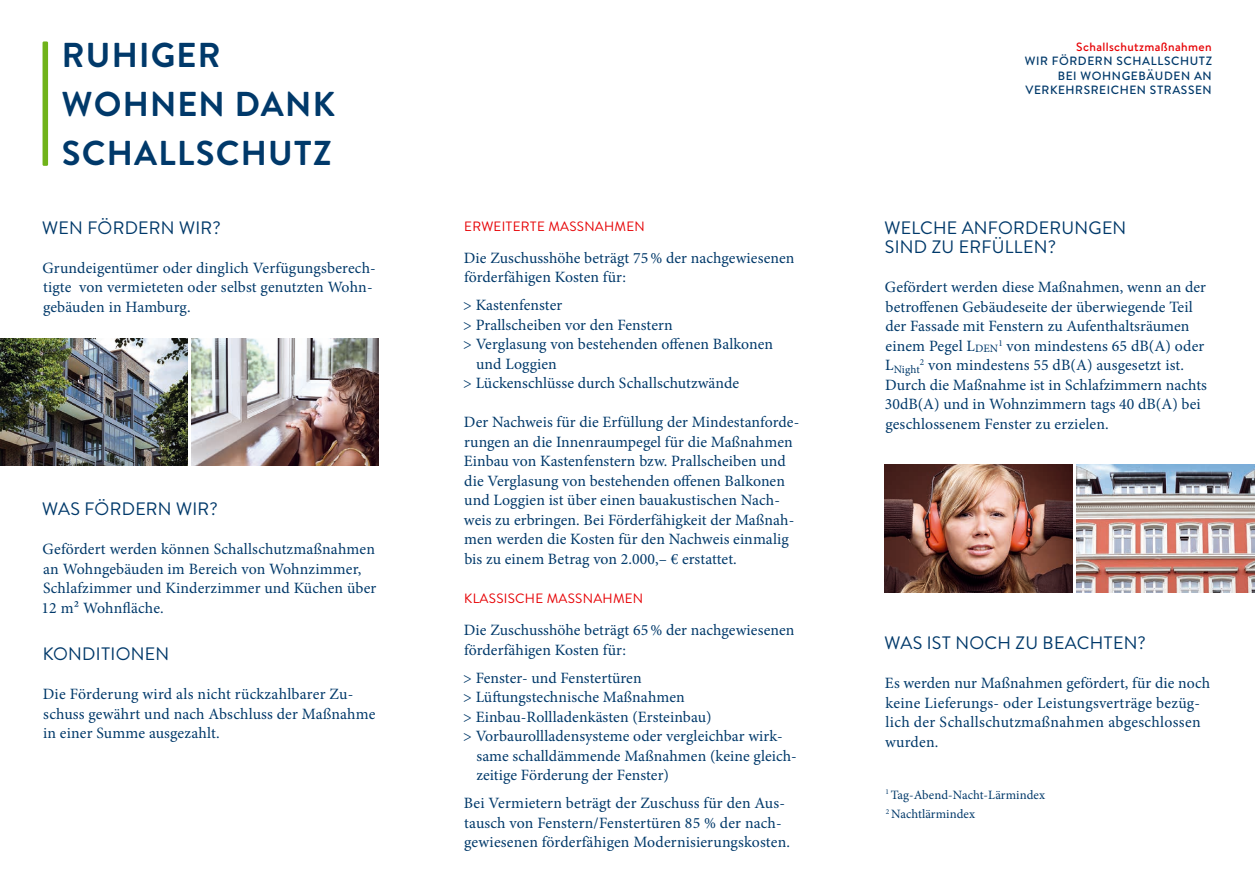
<style>
.page{position:relative;width:1255px;height:893px;background:#fff}
.page>*{position:absolute;margin:0;border:0;box-sizing:border-box;transform-origin:0 0}
.t1{font:700 34.5px/49.1px "Brandon Text";letter-spacing:.035em;color:#00396a}
.t2{font:18px/19.5px "Brandon Text";letter-spacing:.015em;color:#00396a}
.t3{font:15.75px/19.5px "Minion Pro";letter-spacing:.005em;color:#00396a}
.t4{font:13.5px "Brandon Text";letter-spacing:.02em;color:#e60004}
.t5{font:12.75px/19.5px "Minion Pro";letter-spacing:.005em;color:#00396a}
.t6{font:500 12px/14.4px "Brandon Text";letter-spacing:.05em;color:#00396a;text-align:right}
.t7{font:500 12px "Brandon Text";letter-spacing:.03em;color:#e60004}
.t8{font:11.25px "Minion Pro";color:#00396a}
</style>
<div class="page">
<img style="left:1076px;top:465px;width:178px;height:127px">
<img style="left:191px;top:338px;width:187px;height:128px">
<img style="left:884px;top:465px;width:187px;height:127px">
<img style="left:0;top:338px;width:187px;height:128px">
<div style="left:43px;top:41px;width:5px;height:125px;background:#70b31a"></div>
<h1 class="t1" style="left:62px;top:29px;width:274px">RUHIGER<br>WOHNEN DANK<br>SCHALLSCHUTZ</h1>
<p class="t2" style="left:42px;top:217px;width:180px">WEN FÖRDERN WIR?</p>
<p class="t3" style="left:43px;top:258px;width:335px">Grundeigentümer oder dinglich Verfügungsberech&shy;tigte von vermieteten oder selbst genutzten Wohn&shy;gebäuden in Hamburg.</p>
<p class="t2" style="left:42px;top:499px;width:177px">WAS FÖRDERN WIR?</p>
<p class="t3" style="left:42px;top:540px;width:336px">Gefördert werden können Schallschutzmaßnahmen an Wohngebäuden im Bereich von Wohnzimmer, Schlafzimmer und Kinderzimmer und Küchen über 12 m² Wohnfläche.</p>
<p class="t2" style="left:43px;top:644px;width:128px">KONDITIONEN</p>
<p class="t3" style="left:43px;top:685px;width:334px">Die Förderung wird als nicht rückzahlbarer Zu&shy;schuss gewährt und nach Abschluss der Maßnahme in einer Summe ausgezahlt.</p>
<p class="t4" style="left:464px;top:217px;width:182px">ERWEITERTE MASSNAHMEN</p>
<p class="t3" style="left:464px;top:248px;width:332px">Die Zuschusshöhe beträgt 75% der nachgewiesenen förderfähigen Kosten für:</p>
<p class="t3" style="left:463px;top:296px;width:101px">&gt; Kastenfenster</p>
<p class="t3" style="left:463px;top:315px;width:211px">&gt; Prallscheiben vor den Fenstern</p>
<p class="t3" style="left:463px;top:335px;width:312px">&gt; Verglasung von bestehenden offenen Balkonen</p>
<p class="t3" style="left:476px;top:354px;width:82px">und Loggien</p>
<p class="t3" style="left:463px;top:374px;width:277px">&gt; Lückenschlüsse durch Schallschutzwände</p>
<p class="t3" style="left:464px;top:413px;width:337px">Der Nachweis für die Erfüllung der Mindestanforde&shy;rungen an die Innenraumpegel für die Maßnahmen Einbau von Kastenfenstern bzw. Prallscheiben und die Verglasung von bestehenden offenen Balkonen und Loggien ist über einen bauakustischen Nach&shy;weis zu erbringen. Bei Förderfähigkeit der Maßnah&shy;men werden die Kosten für den Nachweis einmalig bis zu einem Betrag von 2.000,– € erstattet.</p>
<p class="t4" style="left:464px;top:589px;width:180px">KLASSISCHE MASSNAHMEN</p>
<p class="t3" style="left:464px;top:620px;width:332px">Die Zuschusshöhe beträgt 65% der nachgewiesenen förderfähigen Kosten für:</p>
<p class="t3" style="left:463px;top:668px;width:180px">&gt; Fenster- und Fenstertüren</p>
<p class="t3" style="left:463px;top:687px;width:223px">&gt; Lüftungstechnische Maßnahmen</p>
<p class="t3" style="left:463px;top:707px;width:250px">&gt; Einbau-Rollladenkästen (Ersteinbau)</p>
<p class="t3" style="left:463px;top:726px;width:321px">&gt; Vorbaurollladensysteme oder vergleichbar wirk-</p>
<p class="t3" style="left:476px;top:746px;width:322px">same schalldämmende Maßnahmen (keine gleich-</p>
<p class="t3" style="left:476px;top:765px;width:194px">zeitige Förderung der Fenster)</p>
<p class="t3" style="left:464px;top:793px;width:327px">Bei Vermietern beträgt der Zuschuss für den Aus&shy;tausch von Fenstern/Fenstertüren 85 % der nach&shy;gewiesenen förderfähigen Modernisierungskosten.</p>
<p class="t7" style="left:1076px;top:39px;width:137px">Schallschutzmaßnahmen</p>
<p class="t6" style="left:1024px;top:54px;width:189px">WIR FÖRDERN SCHALLSCHUTZ<br>BEI WOHNGEBÄUDEN AN<br>VERKEHRSREICHEN STRASSEN</p>
<p class="t2" style="left:884px;top:217px;width:243px">WELCHE ANFORDERUNGEN<br>SIND ZU ERFÜLLEN?</p>
<p class="t3" style="left:884px;top:277px;width:322px">Gefördert werden diese Maßnahmen, wenn an der betroffenen Gebäudeseite der überwiegende Teil der Fassade mit Fenstern zu Aufenthaltsräumen einem Pegel L<sub>DEN</sub><sup>1</sup> von mindestens 65 dB(A) oder</p>
<p class="t8" style="left:885px;top:362px;width:36px"><sup>L</sup>Night</p>
<p class="t3" style="left:884px;top:355px;width:324px;text-indent:35px"><sup>2</sup> von mindestens 55 dB(A) ausgesetzt ist.<br>Durch die Maßnahme ist in Schlafzimmern nachts 30dB(A) und in Wohnzimmern tags 40 dB(A) bei geschlossenem Fenster zu erzielen.</p>
<p class="t2" style="left:884px;top:633px;width:263px">WAS IST NOCH ZU BEACHTEN?</p>
<p class="t3" style="left:884px;top:674px;width:327px">Es werden nur Maßnahmen gefördert, für die noch keine Lieferungs- oder Leistungsverträge bezüg&shy;lich der Schallschutzmaßnahmen abgeschlossen wurden.</p>
<p class="t5" style="left:885px;top:785px;width:161px"><sup>1</sup> Tag-Abend-Nacht-Lärmindex<br><sup>2</sup> Nachtlärmindex</p>
</div>
